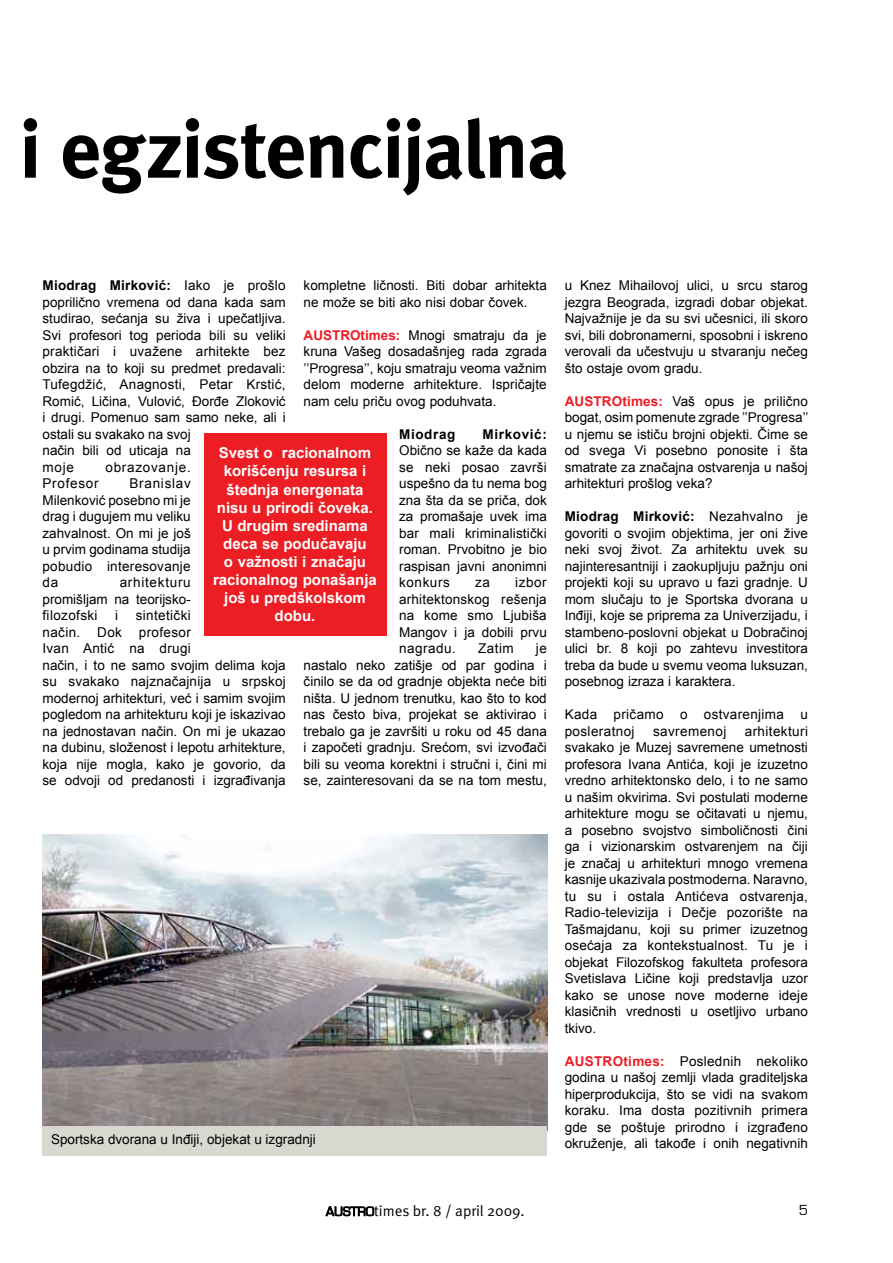
<style>
.page{position:relative;width:893px;height:1263px;background:#fff}
.page>*{position:absolute;margin:0;border:0;box-sizing:border-box;transform-origin:0 0}
.t1{font:700 81px "Meta";letter-spacing:-.02em;color:#000}
.t2{font:700 15px/18px "Arial";color:#fff;text-align:center}
.t3{font:15px "Meta Normal";color:#000}
.t4{font:15px "Eurostile";color:#000}
.t5{font:13.5px/16.5px "Arial";color:#000;text-align:justify}
.t6{font:13.5px/16.5px "Arial";letter-spacing:.025em;color:#000}
.t7{font:13.5px "Arial";letter-spacing:.055em;color:#000}
.t8{font:700 13.5px "Arial";letter-spacing:.045em;color:#000}
.t9{font:13.5px "Arial";letter-spacing:.03em;color:#000}
.s1{font-weight:700}
.s2{font-weight:700;color:#ee1c24}
.s3{font-family:"Eurostile";font-size:13.5px}
</style>
<div class="page">
<svg style="left:325px;top:1206px;width:50px;height:10px"></svg>
<div style="left:204px;top:433px;width:182px;height:202px;background:#ed1d24"></div>
<img style="left:43px;top:834px;width:504px;height:292px">
<div style="left:43px;top:1126px;width:504px;height:30px;background:#d8d8d0"></div>
<h1 class="t1" style="left:19px;top:101px;width:551px">i egzistencijalna</h1>
<p class="t5" style="left:43px;top:278px;width:245px;text-align:left"><span class="s1">Miodrag Mirković:</span> Iako je prošlo poprilično vremena od dana kada sam studirao, sećanja su živa i upečatljiva.<br>Svi profesori tog perioda bili su veliki praktičari i uvažene arhitekte bez obzira na to koji su predmet predavali:<br>Tufegdžić, Anagnosti, Petar Krstić,<br>Romić, Ličina, Vulović, Đorđe Zloković i drugi. Pomenuo sam samo neke, ali i ostali su svakako na svoj<br>način bili od uticaja na<br>moje</p>
<p class="t5" style="left:304px;top:278px;width:245px">kompletne ličnosti. Biti dobar arhitekta ne može se biti ako nisi dobar čovek.</p>
<p class="t5" style="left:304px;top:327px;width:245px"><span class="s2">AUSTROtimes:</span> Mnogi smatraju da je kruna Vašeg dosadašnjeg rada zgrada ’’Progresa’’, koju smatraju veoma važnim delom moderne arhitekture. Ispričajte nam celu priču ovog poduhvata.</p>
<p class="t8" style="left:399px;top:425px;width:58px">Miodrag</p>
<p class="t8" style="left:483px;top:425px;width:66px">Mirković:</p>
<p class="t5" style="left:399px;top:442px;width:149px">Obično se kaže da kada se neki posao završi uspešno da tu nema bog zna šta da se priča, dok za promašaje uvek ima bar mali kriminalistički roman. Prvobitno je bio raspisan javni anonimni konkurs</p>
<p class="t2" style="left:213px;top:445px;width:165px">Svest o racionalnom korišćenju resursa i štednja energenata nisu u prirodi čoveka.<br>U drugim sredinama deca se podučavaju<br>o važnosti i značaju racionalnog ponašanja još u predškolskom dobu.</p>
<p class="t7" style="left:105px;top:458px;width:87px">obrazovanje.</p>
<p class="t7" style="left:43px;top:475px;width:58px">Profesor</p>
<p class="t5" style="left:43px;top:476px;width:150px;text-indent:87px">Branislav Milenković posebno mi je drag i dugujem mu veliku zahvalnost. On mi je još u prvim godinama studija pobudio interesovanje da</p>
<p class="t5" style="left:399px;top:574px;width:149px;text-indent:116px">izbor arhitektonskog rešenja na kome smo Ljubiša Mangov i ja dobili prvu nagradu.</p>
<p class="t5" style="left:43px;top:575px;width:150px;text-indent:77px">arhitekturu promišljam na teorijsko&shy;filozofski</p>
<p class="t5" style="left:475px;top:574px;width:16px">za</p>
<p class="t5" style="left:115px;top:608px;width:4px">i</p>
<p class="t6" style="left:136px;top:608px;width:57px">sintetički</p>
<p class="t5" style="left:43px;top:624px;width:245px;text-align:left;text-indent:96px">profesor<br>Ivan Antić na drugi<br>način, i to ne samo svojim delima koja su svakako najznačajnija u srpskoj modernoj arhitekturi, već i samim svojim pogledom na arhitekturu koji je iskazivao na jednostavan način. On mi je ukazao na dubinu, složenost i lepotu arhitekture, koja nije mogla, kako je govorio, da se odvoji od predanosti i izgrađivanja</p>
<p class="t5" style="left:43px;top:624px;width:39px">način.</p>
<p class="t5" style="left:97px;top:624px;width:26px">Dok</p>
<p class="t5" style="left:304px;top:640px;width:245px;text-indent:232px">je nastalo neko zatišje od par godina i činilo se da od gradnje objekta neće biti ništa. U jednom trenutku, kao što to kod nas često biva, projekat se aktivirao i trebalo ga je završiti u roku od 45 dana i započeti gradnju. Srećom, svi izvođači bili su veoma korektni i stručni i, čini mi se, zainteresovani da se na tom mestu,</p>
<p class="t5" style="left:478px;top:640px;width:37px">Zatim</p>
<p class="t5" style="left:51px;top:1131px;width:266px">Sportska dvorana u Inđiji, objekat u izgradnji</p>
<p class="t5" style="left:565px;top:277px;width:245px">u Knez Mihailovoj ulici, u srcu starog jezgra Beograda, izgradi dobar objekat.<br>Najvažnije je da su svi učesnici, ili skoro svi, bili dobronamerni, sposobni i iskreno verovali da učestvuju u stvaranju nečeg što ostaje ovom gradu.</p>
<p class="t5" style="left:565px;top:393px;width:245px"><span class="s2">AUSTROtimes:</span> Vaš opus je prilično bogat, osim pomenute zgrade ’’Progresa’’ u njemu se ističu brojni objekti. Čime se od svega Vi posebno ponosite i šta smatrate za značajna ostvarenja u našoj arhitekturi prošlog veka?</p>
<p class="t5" style="left:565px;top:508px;width:245px"><span class="s1">Miodrag Mirković:</span> Nezahvalno je govoriti o svojim objektima, jer oni žive neki svoj život. Za arhitektu uvek su najinteresantniji i zaokupljuju pažnju oni projekti koji su upravo u fazi gradnje. U mom slučaju to je Sportska dvorana u Inđiji, koje se priprema za Univerzijadu, i stambeno-poslovni objekat u Dobračinoj ulici br. 8 koji po zahtevu investitora treba da bude u svemu veoma luksuzan, posebnog izraza i karaktera.</p>
<p class="t6" style="left:565px;top:706px;width:245px">Kada pričamo o ostvarenjima u posleratnoj</p>
<p class="t5" style="left:565px;top:723px;width:245px;text-indent:180px">arhitekturi svakako je Muzej savremene umetnosti profesora Ivana Antića, koji je izuzetno vredno arhitektonsko delo, i to ne samo u našim okvirima. Svi postulati moderne arhitekture mogu se očitavati u njemu, a posebno svojstvo simboličnosti čini ga i vizionarskim ostvarenjem na čiji je značaj u arhitekturi mnogo vremena kasnije ukazivala postmoderna. Naravno, tu su i ostala Antićeva ostvarenja, Radio-televizija i Dečje pozorište na Tašmajdanu, koji su primer izuzetnog osećaja za kontekstualnost. Tu je i objekat Filozofskog fakulteta profesora Svetislava Ličine koji predstavlja uzor kako se unose nove moderne ideje klasičnih vrednosti u osetljivo urbano tkivo.</p>
<p class="t5" style="left:565px;top:1053px;width:245px"><span class="s2">AUSTROtimes:</span> Poslednih nekoliko godina u našoj zemlji vlada graditeljska hiperprodukcija, što se vidi na svakom koraku. Ima dosta pozitivnih primera gde se poštuje prirodno i izgrađeno okruženje, ali takođe i onih negativnih</p>
<p class="t9" style="left:653px;top:722px;width:75px">savremenoj</p>
<p class="t3" style="left:326px;top:1202px;width:200px"><span class="s3">AUSTRO</span>times br. 8 / april 2009.</p>
<p class="t4" style="left:799px;top:1202px;width:11px">5</p>
</div>
